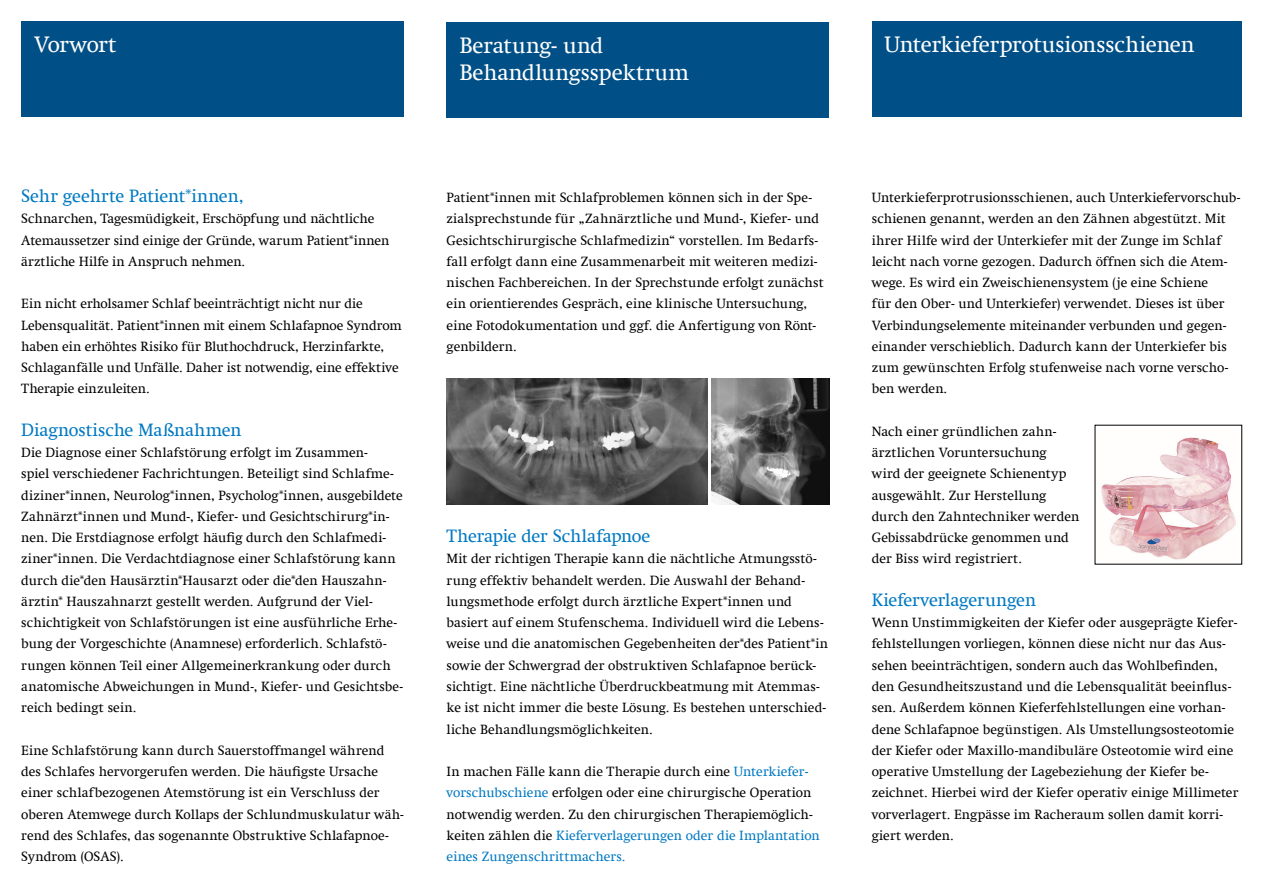
<style>
.page{position:relative;width:1263px;height:893px;background:#fff}
.page>*{position:absolute;margin:0;border:0;box-sizing:border-box;transform-origin:0 0}
.Typo_Fließtext{font:22.5px "Swift Com";letter-spacing:-.005em;color:#fff}
.Typo_Fließtext-2{font:18px "Swift Com";letter-spacing:-.005em;color:#0079c2}
.Typo_Headline_-_HL_2{font:18px "Swift Com";letter-spacing:-.005em;color:#0079c2}
.Typo_Fließtext-3{font:13.5px/21.3px "Swift Com";letter-spacing:.005em;color:#000}
.s1{color:#0079c2}
</style>
<div class="page">
<div style="left:21px;top:21px;width:383px;height:96px;background:#004f86"></div>
<div style="left:872px;top:21px;width:370px;height:96px;background:#004f86"></div>
<div style="left:447px;top:22px;width:382px;height:96px;background:#004f86"></div>
<img style="left:711px;top:378px;width:118px;height:126px">
<img style="left:1101px;top:437px;width:135px;height:123px">
<img style="left:447px;top:378px;width:260px;height:126px">
<p class="Typo_Fließtext" style="left:34px;top:31px;width:84px">Vorwort</p>
<p class="Typo_Headline_-_HL_2" style="left:21px;top:185px;width:224px">Sehr geehrte Patient*innen,</p>
<p class="Typo_Fließtext-3" style="left:21px;top:208px;width:355px">Schnarchen, Tagesmüdigkeit, Erschöpfung und nächtliche</p>
<p class="Typo_Fließtext-3" style="left:21px;top:229px;width:370px">Atemaussetzer sind einige der Gründe, warum Patient*innen ärztliche Hilfe in Anspruch nehmen.</p>
<p class="Typo_Fließtext-3" style="left:21px;top:293px;width:382px">Ein nicht erholsamer Schlaf beeinträchtigt nicht nur die Lebensqualität. Patient*innen mit einem Schlafapnoe Syndrom haben ein erhöhtes Risiko für Bluthochdruck, Herzinfarkte, Schlaganfälle und Unfälle. Daher ist notwendig, eine effektive Therapie einzuleiten.</p>
<p class="Typo_Fließtext-2" style="left:21px;top:419px;width:222px">Diagnostische Maßnahmen</p>
<p class="Typo_Fließtext-3" style="left:21px;top:442px;width:348px">Die Diagnose einer Schlafstörung erfolgt im Zusammen-</p>
<p class="Typo_Fließtext-3" style="left:21px;top:463px;width:374px">spiel verschiedener Fachrichtungen. Beteiligt sind Schlafme-</p>
<p class="Typo_Fließtext-3" style="left:21px;top:484px;width:383px">diziner*innen, Neurolog*innen, Psycholog*innen, ausgebildete<br>Zahnärzt*innen und Mund-, Kiefer- und Gesichtschirurg*in-</p>
<p class="Typo_Fließtext-3" style="left:21px;top:527px;width:366px">nen. Die Erstdiagnose erfolgt häufig durch den Schlafmedi-</p>
<p class="Typo_Fließtext-3" style="left:21px;top:548px;width:376px">ziner*innen. Die Verdachtdiagnose einer Schlafstörung kann durch die*den Hausärztin*Hausarzt oder die*den Hauszahn-</p>
<p class="Typo_Fließtext-3" style="left:21px;top:591px;width:383px">ärztin* Hauszahnarzt gestellt werden. Aufgrund der Viel&shy;schichtigkeit von Schlafstörungen ist eine ausführliche Erhe&shy;bung der Vorgeschichte (Anamnese) erforderlich. Schlafstö&shy;rungen können Teil einer Allgemeinerkrankung oder durch anatomische Abweichungen in Mund-, Kiefer- und Gesichtsbe&shy;reich bedingt sein.</p>
<p class="Typo_Fließtext-3" style="left:21px;top:739px;width:384px">Eine Schlafstörung kann durch Sauerstoffmangel während des Schlafes hervorgerufen werden. Die häufigste Ursache einer schlafbezogenen Atemstörung ist ein Verschluss der oberen Atemwege durch Kollaps der Schlundmuskulatur wäh&shy;rend des Schlafes, das sogenannte Obstruktive Schlafapnoe-Syndrom (OSAS).</p>
<p class="Typo_Fließtext" style="left:459px;top:32px;width:145px">Beratung- und</p>
<p class="Typo_Fließtext" style="left:459px;top:59px;width:231px">Behandlungsspektrum</p>
<p class="Typo_Fließtext-3" style="left:447px;top:187px;width:367px">Patient*innen mit Schlafproblemen können sich in der Spe-</p>
<p class="Typo_Fließtext-3" style="left:447px;top:208px;width:379px">zialsprechstunde für „Zahnärztliche und Mund-, Kiefer- und Gesichtschirurgische Schlafmedizin“ vorstellen. Im Bedarfs&shy;fall erfolgt dann eine Zusammenarbeit mit weiteren medizi&shy;nischen Fachbereichen. In der Sprechstunde erfolgt zunächst ein orientierendes Gespräch, eine klinische Untersuchung, eine Fotodokumentation und ggf. die Anfertigung von Rönt&shy;genbildern.</p>
<p class="Typo_Fließtext-2" style="left:447px;top:526px;width:205px">Therapie der Schlafapnoe</p>
<p class="Typo_Fließtext-3" style="left:447px;top:548px;width:383px">Mit der richtigen Therapie kann die nächtliche Atmungsstö&shy;rung effektiv behandelt werden. Die Auswahl der Behand&shy;lungsmethode erfolgt durch ärztliche Expert*innen und basiert auf einem Stufenschema. Individuell wird die Lebens&shy;weise und die anatomischen Gegebenheiten der*des Patient*in sowie der Schwergrad der obstruktiven Schlafapnoe berück&shy;sichtigt. Eine nächtliche Überdruckbeatmung mit Atemmas&shy;ke ist nicht immer die beste Lösung. Es bestehen unterschied&shy;liche Behandlungsmöglichkeiten.</p>
<p class="Typo_Fließtext-3" style="left:447px;top:761px;width:375px">In machen Fälle kann die Therapie durch eine <span class="s1">Unterkiefer&shy;vorschubschiene</span> erfolgen oder eine chirurgische Operation notwendig werden. Zu den chirurgischen Therapiemöglich&shy;keiten zählen die <span class="s1">Kieferverlagerungen oder die Implantation eines Zungenschrittmachers.</span></p>
<p class="Typo_Fließtext" style="left:884px;top:31px;width:312px">Unterkieferprotusionsschienen</p>
<p class="Typo_Fließtext-3" style="left:872px;top:187px;width:370px">Unterkieferprotrusionsschienen, auch Unterkiefervorschub&shy;schienen genannt, werden an den Zähnen abgestützt. Mit ihrer Hilfe wird der Unterkiefer mit der Zunge im Schlaf leicht nach vorne gezogen. Dadurch öffnen sich die Atem&shy;wege. Es wird ein Zweischienensystem (je eine Schiene<br>für den Ober- und Unterkiefer) verwendet. Dieses ist über Verbindungselemente miteinander verbunden und gegen&shy;einander verschieblich. Dadurch kann der Unterkiefer bis zum gewünschten Erfolg stufenweise nach vorne verscho&shy;ben werden.</p>
<p class="Typo_Fließtext-3" style="left:872px;top:421px;width:209px">Nach einer gründlichen zahn&shy;ärztlichen Voruntersuchung<br>wird der geeignete Schienentyp ausgewählt. Zur Herstellung durch den Zahntechniker werden<br>Gebissabdrücke genommen und der Biss wird registriert.</p>
<p class="Typo_Fließtext-2" style="left:872px;top:589px;width:166px">Kieferverlagerungen</p>
<p class="Typo_Fließtext-3" style="left:872px;top:612px;width:367px">Wenn Unstimmigkeiten der Kiefer oder ausgeprägte Kiefer-</p>
<p class="Typo_Fließtext-3" style="left:872px;top:633px;width:356px">fehlstellungen vorliegen, können diese nicht nur das Aus-</p>
<p class="Typo_Fließtext-3" style="left:872px;top:654px;width:368px">sehen beeinträchtigen, sondern auch das Wohlbefinden, den Gesundheitszustand und die Lebensqualität beeinflus&shy;sen. Außerdem können Kieferfehlstellungen eine vorhan&shy;dene Schlafapnoe begünstigen. Als Umstellungsosteotomie der Kiefer oder Maxillo-mandibuläre Osteotomie wird eine operative Umstellung der Lagebeziehung der Kiefer be&shy;zeichnet. Hierbei wird der Kiefer operativ einige Millimeter vorverlagert. Engpässe im Racheraum sollen damit korri&shy;giert werden.</p>
</div>
